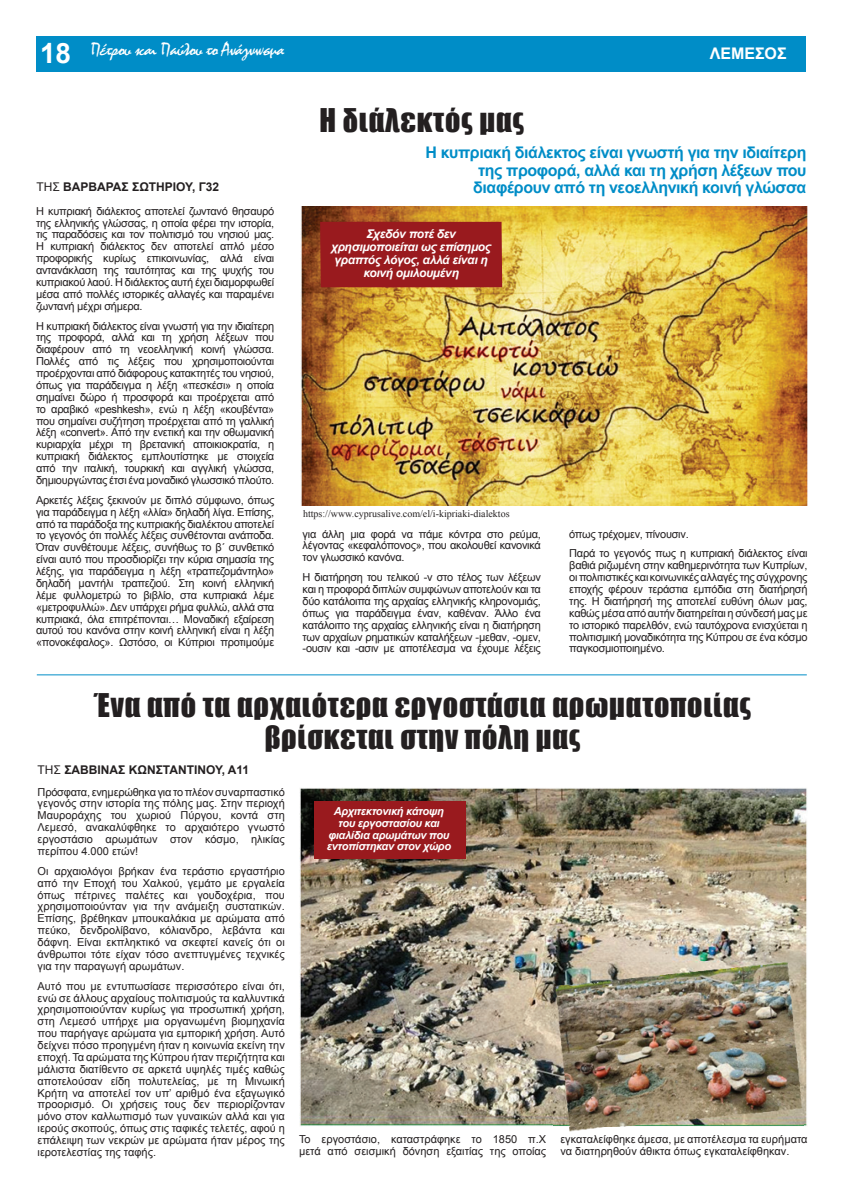
<style>
.page{position:relative;width:842px;height:1191px;background:#fff}
.page>*{position:absolute;margin:0;border:0;box-sizing:border-box;transform-origin:0 0}
.t1{font:30px/32.4px "Impact";letter-spacing:.025em;color:#231f20;text-align:center}
.t2{font:19px "Mistral";letter-spacing:-.025em;color:#fff}
.t3{font:700 16px/17.3px "Arial";letter-spacing:-.025em;color:#008dc7;text-align:right}
.t4{font:700 16px "Arial";color:#fff}
.t5{font:italic 700 12px/12.9px "Arial";letter-spacing:-.025em;color:#fff;text-align:center}
.t6{font:700 12px "Arial";color:#231f20}
.t7{font:11px/11.9px "Arial";letter-spacing:-.025em;color:#231f20;text-align:justify}
.t8{font:11px/11.9px "Arial";color:#231f20}
.t9{font:italic 700 11px/11.9px "Arial";letter-spacing:-.025em;color:#fff;text-align:center}
.t10{font:10px "Times New Roman";color:#231f20}
.s1{font-family:"Arial";font-weight:700;font-size:28px}
.s2{font-weight:400}
</style>
<div class="page">
<div style="left:36px;top:36px;width:770px;height:35px;background:#008dc7"></div>
<img style="left:300px;top:207px;width:508px;height:298px">
<div style="left:320px;top:222px;width:182px;height:65px;background:#991a1e"></div>
<img style="left:299px;top:788px;width:508px;height:338px">
<div style="left:314px;top:801px;width:151px;height:58px;background:#991a1e"></div>
<img style="left:553px;top:961px;width:250px;height:171px">
<hr style="left:37px;top:674px;width:770px;height:1px;background:#008dc7">
<h2 class="t2" style="left:40px;top:38px;width:246px"><span class="s1">18</span> Πέτρου και Πaύλου το Ανάγνωσμα</h2>
<p class="t6" style="left:36px;top:178px;width:184px"><span class="s2">ΤΗΣ</span> ΒΑΡΒΑΡΑΣ ΣΩΤΗΡΙΟΥ, Γ32</p>
<p class="t7" style="left:36px;top:205px;width:240px">Η κυπριακή διάλεκτος αποτελεί ζωντανό θησαυρό της ελληνικής γλώσσας, η οποία φέρει την ιστορία, τις παραδόσεις και τον πολιτισμό του νησιού μας.<br>Η κυπριακή διάλεκτος δεν αποτελεί απλό μέσο προφορικής κυρίως επικοινωνίας, αλλά είναι αντανάκλαση της ταυτότητας και της ψυχής του κυπριακού λαού. Η διάλεκτος αυτή έχει διαμορφωθεί μέσα από πολλές ιστορικές αλλαγές και παραμένει ζωντανή μέχρι σήμερα.</p>
<p class="t7" style="left:36px;top:320px;width:240px">Η κυπριακή διάλεκτος είναι γνωστή για την ιδιαίτερη της προφορά, αλλά και τη χρήση λέξεων που διαφέρουν από τη νεοελληνική κοινή γλώσσα.<br>Πολλές από τις λέξεις που χρησιμοποιούνται προέρχονται από διάφορους κατακτητές του νησιού, όπως για παράδειγμα η λέξη «πεσκέσι» η οποία σημαίνει δώρο ή προσφορά και προέρχεται από το αραβικό «peshkesh», ενώ η λέξη «κουβέντα» που σημαίνει συζήτηση προέρχεται από τη γαλλική λέξη «convert». Από την ενετική και την οθωμανική κυριαρχία μέχρι τη βρετανική αποικιοκρατία, η κυπριακή διάλεκτος εμπλουτίστηκε με στοιχεία από την ιταλική, τουρκική και αγγλική γλώσσα, δημιουργώντας έτσι ένα μοναδικό γλωσσικό πλούτο.</p>
<p class="t7" style="left:36px;top:494px;width:240px">Αρκετές λέξεις ξεκινούν με διπλό σύμφωνο, όπως για παράδειγμα η λέξη «λλία» δηλαδή λίγα. Επίσης, από τα παράδοξα της κυπριακής διαλέκτου αποτελεί το γεγονός ότι πολλές λέξεις συνθέτονται ανάποδα.<br>Όταν συνθέτουμε λέξεις, συνήθως το β΄ συνθετικό είναι αυτό που προσδιορίζει την κύρια σημασία της λέξης, για παράδειγμα η λέξη «τραπεζομάντηλο» δηλαδή μαντήλι τραπεζιού. Στη κοινή ελληνική λέμε φυλλομετρώ το βιβλίο, στα κυπριακά λέμε «μετροφυλλώ». Δεν υπάρχει ρήμα φυλλώ, αλλά στα κυπριακά, όλα επιτρέπονται… Μοναδική εξαίρεση αυτού του κανόνα στην κοινή ελληνική είναι η λέξη «πονοκέφαλος». Ωστόσο, οι Κύπριοι προτιμούμε</p>
<h1 class="t1" style="left:319px;top:103px;width:206px">Η διάλεκτός μας</h1>
<h3 class="t4" style="left:710px;top:42px;width:78px">ΛΕΜΕΣΟΣ</h3>
<h3 class="t3" style="left:425px;top:144px;width:382px">Η κυπριακή διάλεκτος είναι γνωστή για την ιδιαίτερη της προφορά, αλλά και τη χρήση λέξεων που διαφέρουν από τη νεοελληνική κοινή γλώσσα</h3>
<p class="t5" style="left:331px;top:228px;width:162px">Σχεδόν ποτέ δεν χρησιμοποιείται ως επίσημος γραπτός λόγος, αλλά είναι η κοινή ομιλουμένη</p>
<p class="t10" style="left:303px;top:507px;width:208px">https://www.cyprusalive.com/el/i-kipriaki-dialektos</p>
<p class="t7" style="left:303px;top:528px;width:240px">για άλλη μια φορά να πάμε κόντρα στο ρεύμα, λέγοντας «κεφαλόπονος», που ακολουθεί κανονικά τον γλωσσικό κανόνα.</p>
<p class="t7" style="left:303px;top:571px;width:240px">Η διατήρηση του τελικού -ν στο τέλος των λέξεων και η προφορά διπλών συμφώνων αποτελούν και τα δύο κατάλοιπα της αρχαίας ελληνικής κληρονομιάς, όπως για παράδειγμα έναν, καθέναν. Άλλο ένα κατάλοιπο της αρχαίας ελληνικής είναι η διατήρηση των αρχαίων ρηματικών καταλήξεων -μεθαν, -ομεν, -ουσιν και -ασιν με αποτέλεσμα να έχουμε λέξεις</p>
<p class="t7" style="left:569px;top:523px;width:240px;line-height:19.9px">όπως τρέχομεν, πίνουσιν.<br>Παρά το γεγονός πως η κυπριακή διάλεκτος είναι</p>
<p class="t7" style="left:569px;top:559px;width:240px">βαθιά ριζωμένη στην καθημερινότητα των Κυπρίων, οι πολιτιστικές και κοινωνικές αλλαγές της σύγχρονης εποχής φέρουν τεράστια εμπόδια στη διατήρησή της. Η διατήρησή της αποτελεί ευθύνη όλων μας, καθώς μέσα από αυτήν διατηρείται η σύνδεσή μας με το ιστορικό παρελθόν, ενώ ταυτόχρονα ενισχύεται η πολιτισμική μοναδικότητα της Κύπρου σε ένα κόσμο παγκοσμιοποιημένο.</p>
<h1 class="t1" style="left:94px;top:688px;width:659px">Ένα από τα αρχαιότερα εργοστάσια αρωματοποιίας βρίσκεται στην πόλη μας</h1>
<p class="t6" style="left:38px;top:761px;width:213px"><span class="s2">ΤΗΣ</span> ΣΑΒΒΙΝΑΣ ΚΩΝΣΤΑΝΤΙΝΟΥ, Α11</p>
<p class="t7" style="left:38px;top:785px;width:249px">Πρόσφατα, ενημερώθηκα για το πλέον συναρπαστικό γεγονός στην ιστορία της πόλης μας. Στην περιοχή Μαυροράχης του χωριού Πύργου, κοντά στη Λεμεσό, ανακαλύφθηκε το αρχαιότερο γνωστό εργοστάσιο αρωμάτων στον κόσμο, ηλικίας περίπου 4.000 ετών!</p>
<p class="t7" style="left:38px;top:865px;width:249px">Οι αρχαιολόγοι βρήκαν ένα τεράστιο εργαστήριο από την Εποχή του Χαλκού, γεμάτο με εργαλεία όπως πέτρινες παλέτες και γουδοχέρια, που χρησιμοποιούνταν για την ανάμειξη συστατικών.<br>Επίσης, βρέθηκαν μπουκαλάκια με αρώματα από πεύκο, δενδρολίβανο, κόλιανδρο, λεβάντα και δάφνη. Είναι εκπληκτικό να σκεφτεί κανείς ότι οι άνθρωποι τότε είχαν τόσο ανεπτυγμένες τεχνικές για την παραγωγή αρωμάτων.</p>
<p class="t7" style="left:38px;top:979px;width:249px">Αυτό που με εντυπωσίασε περισσότερο είναι ότι, ενώ σε άλλους αρχαίους πολιτισμούς τα καλλυντικά χρησιμοποιούνταν κυρίως για προσωπική χρήση, στη Λεμεσό υπήρχε μια οργανωμένη βιομηχανία που παρήγαγε αρώματα για εμπορική χρήση. Αυτό δείχνει πόσο προηγμένη ήταν η κοινωνία εκείνη την εποχή. Τα αρώματα της Κύπρου ήταν περιζήτητα και μάλιστα διατίθεντο σε αρκετά υψηλές τιμές καθώς αποτελούσαν είδη πολυτελείας, με τη Μινωική Κρήτη να αποτελεί τον υπ’ αριθμό ένα εξαγωγικό προορισμό. Οι χρήσεις τους δεν περιορίζονταν μόνο στον καλλωπισμό των γυναικών αλλά και για ιερούς σκοπούς, όπως στις ταφικές τελετές, αφού η επάλειψη των νεκρών με αρώματα ήταν μέρος της ιεροτελεστίας της ταφής.</p>
<p class="t9" style="left:327px;top:805px;width:126px">Αρχιτεκτονική κάτοψη του εργοστασίου και φιαλίδια αρωμάτων που εντοπίστηκαν στον χώρο</p>
<p class="t8" style="left:299px;top:1133px;width:249px">Το εργοστάσιο, καταστράφηκε το 1850 π.Χ μετά από σεισμική δόνηση εξαιτίας της οποίας</p>
<p class="t8" style="left:560px;top:1133px;width:249px">εγκαταλείφθηκε άμεσα, με αποτέλεσμα τα ευρήματα να διατηρηθούν άθικτα όπως εγκαταλείφθηκαν.</p>
</div>
